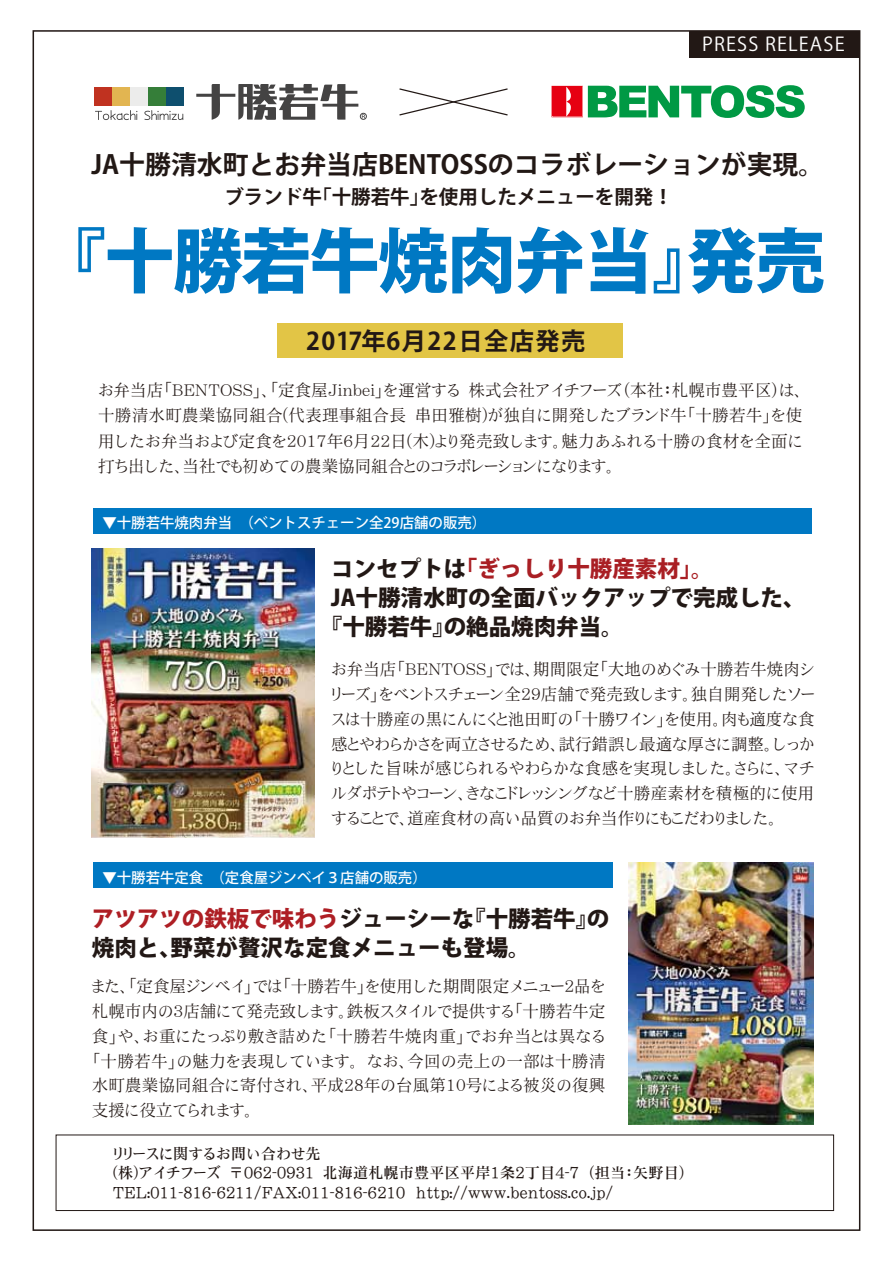
<style>
.page{position:relative;width:893px;height:1263px;background:#fff}
.page>*{position:absolute;margin:0;border:0;box-sizing:border-box;transform-origin:0 0}
.t1{font:800 69.75px "Koz Go Pro";letter-spacing:-.02em;color:#0078c3}
.t2{font:700 25.8px "Koz Go Pro";color:#221815}
.t3{font:700 24.3px "Koz Go Pro";letter-spacing:.06em;color:#221815}
.t4{font:800 22.5px/29.1px "Koz Go Pro";color:#221815}
.t5{font:800 22.5px "Koz Go Pro";color:#a91f24}
.t6{font:700 19.5px "Koz Go Pro";color:#221815}
.t7{font:18.9px "Koz Go Pro";letter-spacing:.06em;color:#fff}
.t8{font:16.5px/24.8px "DF Mincho P W3 WING RKSJ H";color:#221815;text-align:justify}
.t9{font:15px/19.5px "DF Mincho P W5 WING RKSJ H";letter-spacing:.02em;color:#221815}
.t10{font:500 14.4px "Koz Go Pro";color:#fff}
.s1{color:#221815}
.s2{color:#ae1e24}
</style>
<div class="page">
<svg style="left:551px;top:85px;width:254px;height:33px"></svg>
<div style="left:278px;top:323px;width:345px;height:34px;background:#e2c546"></div>
<div style="left:56px;top:1134px;width:778px;height:77px;border:1px solid #221815"></div>
<div style="left:690px;top:31px;width:169px;height:26px;background:#221815"></div>
<div style="left:94px;top:87px;width:18px;height:19px;background:#c03220"></div>
<div style="left:148px;top:87px;width:18px;height:19px;background:#357e39"></div>
<div style="left:130px;top:87px;width:18px;height:19px;background:#ececeb"></div>
<div style="left:112px;top:87px;width:18px;height:19px;background:#e2b551"></div>
<div style="left:166px;top:87px;width:18px;height:19px;background:#0e4f6e"></div>
<svg style="left:95px;top:110px;width:42px;height:10px"></svg>
<svg style="left:144px;top:110px;width:39px;height:10px"></svg>
<svg style="left:196px;top:84px;width:169px;height:36px"></svg>
<div style="left:360px;top:113px;width:7px;height:7px;border:1px solid #444343;border-radius:50%"></div>
<svg style="left:399px;top:88px;width:109px;height:28px"></svg>
<img style="left:92px;top:549px;width:223px;height:289px">
<div style="left:93px;top:508px;width:719px;height:26px;background:#0078c3"></div>
<div style="left:93px;top:862px;width:519px;height:26px;background:#0078c3"></div>
<img style="left:629px;top:862px;width:185px;height:262px">
<p class="t7" style="left:702px;top:32px;width:144px">PRESS RELEASE</p>
<h2 class="t2" style="left:91px;top:148px;width:734px">JA十勝清水町とお弁当店BENTOSSのコラボレーションが実現。</h2>
<p class="t6" style="left:224px;top:184px;width:450px">ブランド牛「十勝若牛」を使用したメニューを開発！</p>
<h1 class="t1" style="left:36px;top:216px;width:790px">『十勝若牛焼肉弁当』発売</h1>
<h3 class="t3" style="left:306px;top:325px;width:281px">2017年 6月22日全店発売</h3>
<p class="t8" style="left:98px;top:377px;width:706px;line-height:25.5px">お弁当店「BENTOSS」、「定食屋Jinbei」を運営する　株式会社アイチフーズ（本社：札幌市豊平区）は、十勝清水町農業協同組合(代表理事組合長　串田雅樹)が独自に開発したブランド牛「十勝若牛」を使用したお弁当および定食を2017年6月22日(木)より発売致します。魅力あふれる十勝の食材を全面に打ち出した、当社でも初めての農業協同組合とのコラボレーションになります。</p>
<p class="t10" style="left:102px;top:514px;width:385px">▼十勝若牛焼肉弁当　（ベントスチェーン全29店舗の販売）</p>
<h3 class="t5" style="left:331px;top:554px;width:384px"><span class="s1">コンセプトは</span>「ぎっしり十勝産素材」。</h3>
<h3 class="t4" style="left:331px;top:584px;width:476px">JA十勝清水町の全面バックアップで完成した、</h3>
<h3 class="t4" style="left:320px;top:613px;width:305px">『十勝若牛』の絶品焼肉弁当。</h3>
<p class="t8" style="left:331px;top:657px;width:485px">お弁当店「BENTOSS」では、期間限定「大地のめぐみ十勝若牛焼肉シリーズ」をベントスチェーン全29店舗で発売致します。独自開発したソースは十勝産の黒にんにくと池田町の「十勝ワイン」を使用。肉も適度な食感とやわらかさを両立させるため、試行錯誤し最適な厚さに調整。しっかりとした旨味が感じられるやわらかな食感を実現しました。さらに、マチルダポテトやコーン、きなこドレッシングなど十勝産素材を積極的に使用することで、道産食材の高い品質のお弁当作りにもこだわりました。</p>
<p class="t10" style="left:102px;top:868px;width:326px">▼十勝若牛定食　（定食屋ジンベイ３店舗の販売）</p>
<h3 class="t4" style="left:92px;top:906px;width:519px"><span class="s2">アツアツの鉄板で味わう</span>ジューシーな『十勝若牛』の焼肉と、野菜が贅沢な定食メニューも登場。</h3>
<p class="t8" style="left:92px;top:974px;width:515px">また、「定食屋ジンベイ」では「十勝若牛」を使用した期間限定メニュー2品を札幌市内の3店舗にて発売致します。鉄板スタイルで提供する「十勝若牛定食」や、お重にたっぷり敷き詰めた「十勝若牛焼肉重」でお弁当とは異なる「十勝若牛」の魅力を表現しています。　なお、今回の売上の一部は十勝清水町農業協同組合に寄付され、平成28年の台風第10号による被災の復興支援に役立てられます。</p>
<p class="t9" style="left:113px;top:1143px;width:572px">リリースに関するお問い合わせ先<br>(株)アイチフーズ　〒062-0931　北海道札幌市豊平区平岸1条2丁目4-7 (担当：矢野目)<br>TEL:011-816-6211/FAX:011-816-6210 http://www.bentoss.co.jp/</p>
</div>
